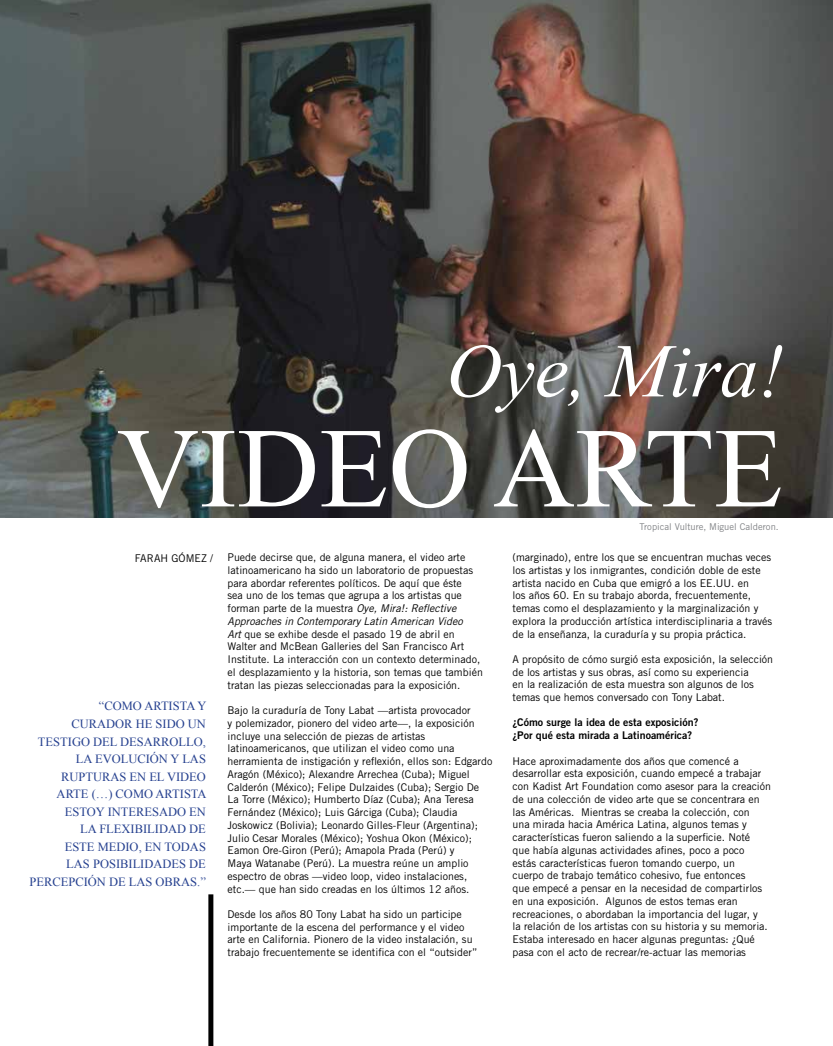
<style>
.page{position:relative;width:833px;height:1046px;background:#fff}
.page>*{position:absolute;margin:0;border:0;box-sizing:border-box;transform-origin:0 0}
.t1{font:113.75px "Times New Roman";color:#fff}
.t2{font:italic 75.88px "Times New Roman";color:#fff}
.t3{font:12.5px/17.5px "Times New Roman";color:#25408f;text-align:right}
.t4{font:10.62px/12.8px "Trade Gothic";color:#000}
.t5{font:10.62px/12.8px "Trade Gothic Bold Two";color:#000}
.t6{font:10.62px "Trade Gothic LT Std";letter-spacing:.005em;color:#000}
.t7{font:9.38px "Trade Gothic";color:#808285}
.s1{font-style:italic}
</style>
<div class="page">
<img style="left:0;top:0;width:833px;height:517px">
<div style="left:208px;top:894px;width:5px;height:151px;background:#000"></div>
<h2 class="t2" style="left:446px;top:319px;width:338px">Oye, Mira!</h2>
<h1 class="t1" style="left:117px;top:392px;width:668px">VIDEO ARTE</h1>
<p class="t6" style="left:135px;top:551px;width:80px">FARAH GÓMEZ /</p>
<p class="t3" style="left:29px;top:697px;width:179px">“COMO ARTISTA Y<br>CURADOR HE SIDO UN<br>TESTIGO DEL DESARROLLO,<br>LA EVOLUCIÓN Y LAS<br>RUPTURAS EN EL VIDEO<br>ARTE (…) COMO ARTISTA<br>ESTOY INTERESADO EN<br>LA FLEXIBILIDAD DE<br>ESTE MEDIO, EN TODAS<br>LAS POSIBILIDADES DE<br>PERCEPCIÓN DE LAS OBRAS.”</p>
<p class="t4" style="left:227px;top:550px;width:257px">Puede decirse que, de alguna manera, el video arte latinoamericano ha sido un laboratorio de propuestas para abordar referentes políticos. De aquí que éste<br>sea uno de los temas que agrupa a los artistas que forman parte de la muestra <span class="s1">Oye, Mira!: Reflective Approaches in Contemporary Latin American Video<br>Art</span> que se exhibe desde el pasado 19 de abril en Walter and McBean Galleries del San Francisco Art Institute. La interacción con un contexto determinado, el desplazamiento y la historia, son temas que también tratan las piezas seleccionadas para la exposición.</p>
<p class="t4" style="left:227px;top:703px;width:266px">Bajo la curaduría de Tony Labat —artista provocador<br>y polemizador, pionero del video arte—, la exposición incluye una selección de piezas de artistas latinoamericanos, que utilizan el video como una herramienta de instigación y reflexión, ellos son: Edgardo Aragón (México); Alexandre Arrechea (Cuba); Miguel Calderón (México); Felipe Dulzaides (Cuba); Sergio De La Torre (México); Humberto Díaz (Cuba); Ana Teresa Fernández (México); Luis Gárciga (Cuba); Claudia Joskowicz (Bolivia); Leonardo Gilles-Fleur (Argentina); Julio Cesar Morales (México); Yoshua Okon (México); Eamon Ore-Giron (Perú); Amapola Prada (Perú) y<br>Maya Watanabe (Perú). La muestra reúne un amplio espectro de obras —video loop, video instalaciones, etc.— que han sido creadas en los últimos 12 años.</p>
<p class="t4" style="left:227px;top:907px;width:251px">Desde los años 80 Tony Labat ha sido un participe importante de la escena del performance y el video arte en California. Pionero de la video instalación, su trabajo frecuentemente se identifica con el “outsider”</p>
<p class="t7" style="left:639px;top:521px;width:141px">Tropical Vulture, Miguel Calderon.</p>
<p class="t4" style="left:512px;top:550px;width:261px">(marginado), entre los que se encuentran muchas veces los artistas y los inmigrantes, condición doble de este artista nacido en Cuba que emigró a los EE.UU. en<br>los años 60. En su trabajo aborda, frecuentemente, temas como el desplazamiento y la marginalización y explora la producción artística interdisciplinaria a través de la enseñanza, la curaduría y su propia práctica.</p>
<p class="t4" style="left:512px;top:652px;width:262px">A propósito de cómo surgió esta exposición, la selección de los artistas y sus obras, así como su experiencia<br>en la realización de esta muestra son algunos de los temas que hemos conversado con Tony Labat.</p>
<p class="t5" style="left:512px;top:716px;width:187px">¿Cómo surge la idea de esta exposición? ¿Por qué esta mirada a Latinoamérica?</p>
<p class="t4" style="left:512px;top:754px;width:260px">Hace aproximadamente dos años que comencé a desarrollar esta exposición, cuando empecé a trabajar con Kadist Art Foundation como asesor para la creación de una colección de video arte que se concentrara en las Américas. Mientras se creaba la colección, con<br>una mirada hacia América Latina, algunos temas y características fueron saliendo a la superficie. Noté<br>que había algunas actividades afines, poco a poco<br>estás características fueron tomando cuerpo, un<br>cuerpo de trabajo temático cohesivo, fue entonces<br>que empecé a pensar en la necesidad de compartirlos en una exposición. Algunos de estos temas eran recreaciones, o abordaban la importancia del lugar, y<br>la relación de los artistas con su historia y su memoria.<br>Estaba interesado en hacer algunas preguntas: ¿Qué pasa con el acto de recrear/re-actuar las memorias</p>
</div>
